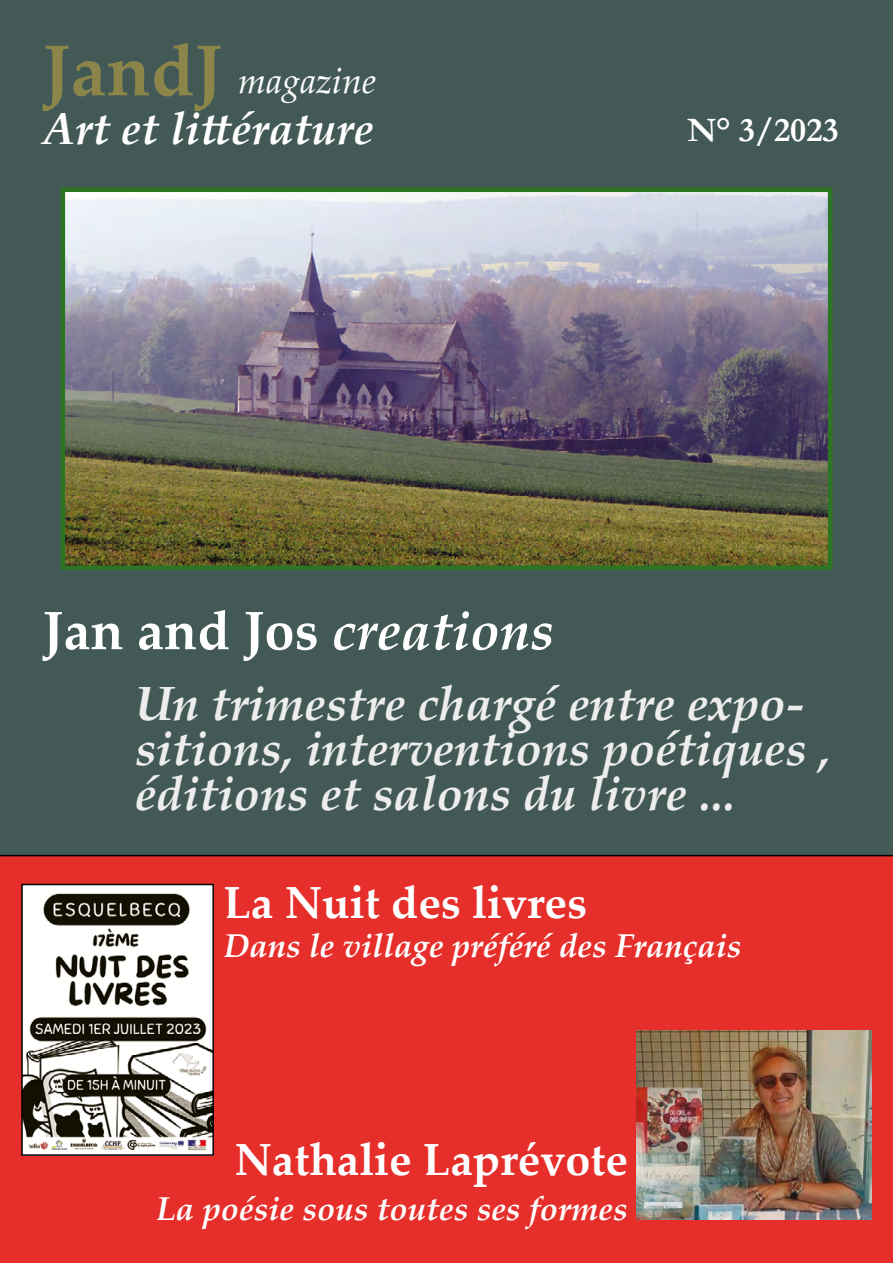
<style>
.page{position:relative;width:893px;height:1263px;background:#435956}
.page>*{position:absolute;margin:0;border:0;box-sizing:border-box;transform-origin:0 0}
.t1{font:700 54px "Palatino Linotype";color:#fff}
.t2{font:italic 700 48px/45px "Palatino Linotype";color:#ededed}
.t3{font:700 45px "Palatino Linotype";color:#fff}
.t4{font:italic 700 45px "Palatino Linotype";color:#fff}
.t5{font:italic 36px "Palatino Linotype";color:#fff}
.t6{font:700 34.5px "Garamond";color:#fff}
.t7{font:italic 700 33px "Palatino Linotype";color:#fff}
.s1{font-weight:700;font-style:normal;font-size:72px;color:#8c854a}
.s2{font-style:italic}
</style>
<div class="page">
<div style="left:0;top:855px;width:893px;height:408px;background:#e62e2b"></div>
<img style="left:24px;top:887px;width:187px;height:266px">
<div style="left:21px;top:884px;width:193px;height:272px;border:2px solid #000"></div>
<img style="left:637px;top:1030px;width:235px;height:189px">
<img style="left:66px;top:192px;width:761px;height:373px">
<div style="left:61px;top:187px;width:771px;height:383px;border:4px solid #2c7525"></div>
<p class="t5" style="left:43px;top:55px;width:335px"><span class="s1">JandJ</span> magazine</p>
<p class="t4" style="left:43px;top:97px;width:333px">Art et littérature</p>
<p class="t6" style="left:687px;top:107px;width:153px">N° 3/2023</p>
<p class="t1" style="left:42px;top:592px;width:513px">Jan and Jos <span class="s2">creations</span></p>
<p class="t2" style="left:135px;top:679px;width:697px">Un trimestre chargé entre expo&shy;sitions, interventions poétiques , éditions et salons du livre ...</p>
<p class="t3" style="left:224px;top:871px;width:365px">La Nuit des livres</p>
<p class="t7" style="left:224px;top:923px;width:519px">Dans le village préféré des Français</p>
<p class="t3" style="left:234px;top:1127px;width:395px">Nathalie Laprévote</p>
<p class="t7" style="left:156px;top:1185px;width:473px">La poésie sous toutes ses formes</p>
</div>
